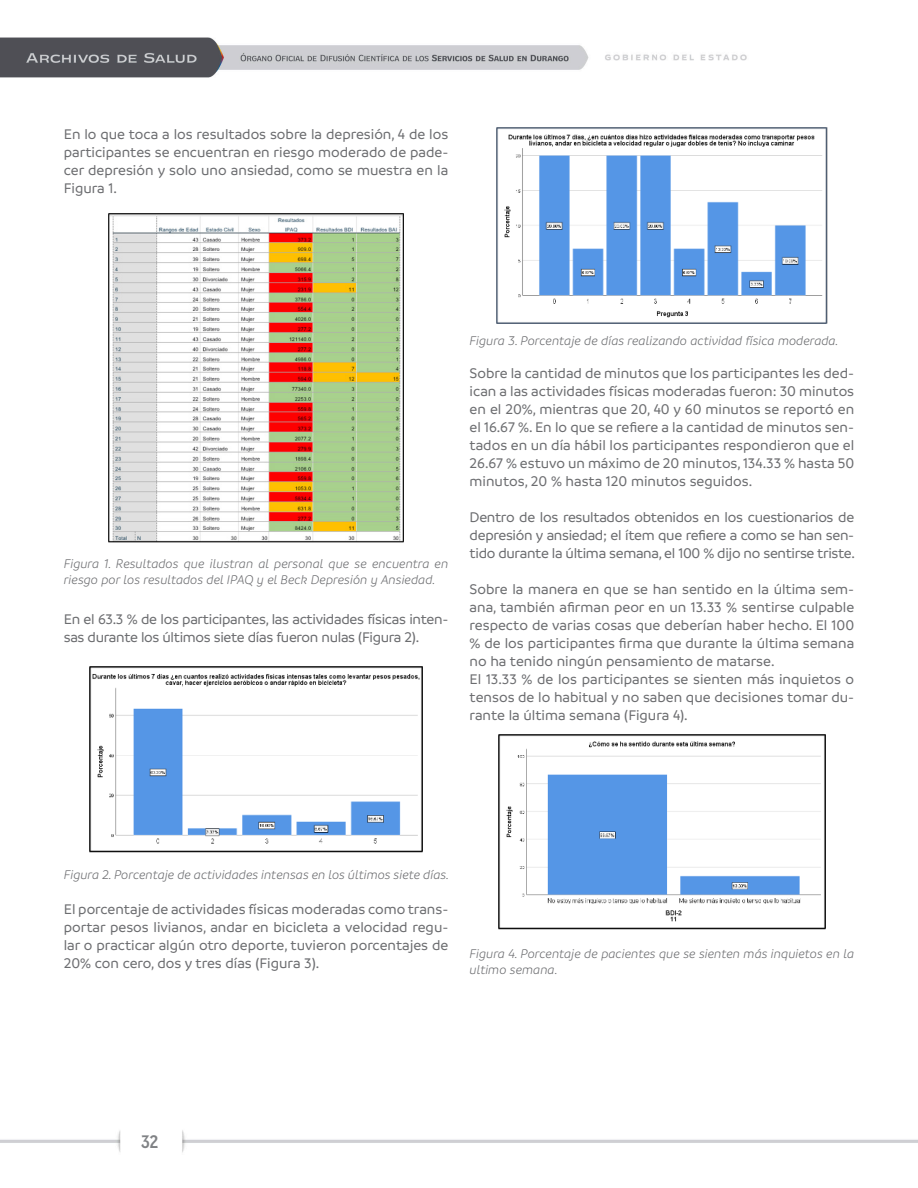
<style>
.page{position:relative;width:918px;height:1188px;background:#fff}
.page>*{position:absolute;margin:0;border:0;box-sizing:border-box;transform-origin:0 0}
.t1{font:18px "Ephemera Overhold";color:#808285}
.parrafo{font:500 15px/18px "Branding";color:#6c6d70;text-align:justify}
.parrafo-2{font:500 15px/18px "Branding";letter-spacing:-.02em;color:#6c6d70}
.Figuras{font:italic 300 13.5px/16.2px "Branding";color:#6c6d70}
.parrafo-3{font:italic 300 13.5px "Branding";color:#6c6d70}
</style>
<div class="page">
<img style="left:0;top:37px;width:918px;height:1116px">
<img style="left:109px;top:214px;width:294px;height:328px">
<img style="left:90px;top:667px;width:332px;height:186px">
<img style="left:496px;top:128px;width:332px;height:195px">
<img style="left:498px;top:735px;width:327px;height:194px">
<p class="parrafo" style="left:64px;top:125px;width:386px">En lo que toca a los resultados sobre la depresión, 4 de los participantes se encuentran en riesgo moderado de pade&shy;cer depresión y solo uno ansiedad, como se muestra en la Figura 1.</p>
<p class="Figuras" style="left:64px;top:556px;width:386px">Figura 1. Resultados que ilustran al personal que se encuentra en riesgo por los resultados del IPAQ y el Beck Depresión y Ansiedad.</p>
<p class="parrafo-2" style="left:64px;top:610px;width:386px">En el 63.3 % de los participantes, las actividades físicas inten&shy;sas durante los últimos siete días fueron nulas (Figura 2).</p>
<p class="Figuras" style="left:470px;top:333px;width:370px">Figura 3. Porcentaje de días realizando actividad física moderada.</p>
<p class="parrafo" style="left:470px;top:365px;width:386px">Sobre la cantidad de minutos que los participantes les ded&shy;ican a las actividades físicas moderadas fueron: 30 minutos en el 20%, mientras que 20, 40 y 60 minutos se reportó en el 16.67 %. En lo que se refiere a la cantidad de minutos sen&shy;tados en un día hábil los participantes respondieron que el 26.67 % estuvo un máximo de 20 minutos, 134.33 % hasta 50 minutos, 20 % hasta 120 minutos seguidos.</p>
<p class="parrafo" style="left:470px;top:509px;width:387px">Dentro de los resultados obtenidos en los cuestionarios de depresión y ansiedad; el ítem que refiere a como se han sen&shy;tido durante la última semana, el 100 % dijo no sentirse triste.</p>
<p class="parrafo" style="left:470px;top:581px;width:386px">Sobre la manera en que se han sentido en la última sem&shy;ana, también afirman peor en un 13.33 % sentirse culpable respecto de varias cosas que deberían haber hecho. El 100 % de los participantes firma que durante la última semana no ha tenido ningún pensamiento de matarse.</p>
<p class="parrafo" style="left:470px;top:671px;width:386px">El 13.33 % de los participantes se sienten más inquietos o tensos de lo habitual y no saben que decisiones tomar du&shy;rante la última semana (Figura 4).</p>
<p class="parrafo-3" style="left:64px;top:868px;width:387px">Figura 2. Porcentaje de actividades intensas en los últimos siete días.</p>
<p class="parrafo" style="left:64px;top:900px;width:386px">El porcentaje de actividades físicas moderadas como trans&shy;portar pesos livianos, andar en bicicleta a velocidad regu&shy;lar o practicar algún otro deporte, tuvieron porcentajes de 20% con cero, dos y tres días (Figura 3).</p>
<p class="Figuras" style="left:470px;top:946px;width:386px">Figura 4. Porcentaje de pacientes que se sienten más inquietos en la ultimo semana.</p>
<p class="t1" style="left:141px;top:1131px;width:19px">32</p>
</div>
